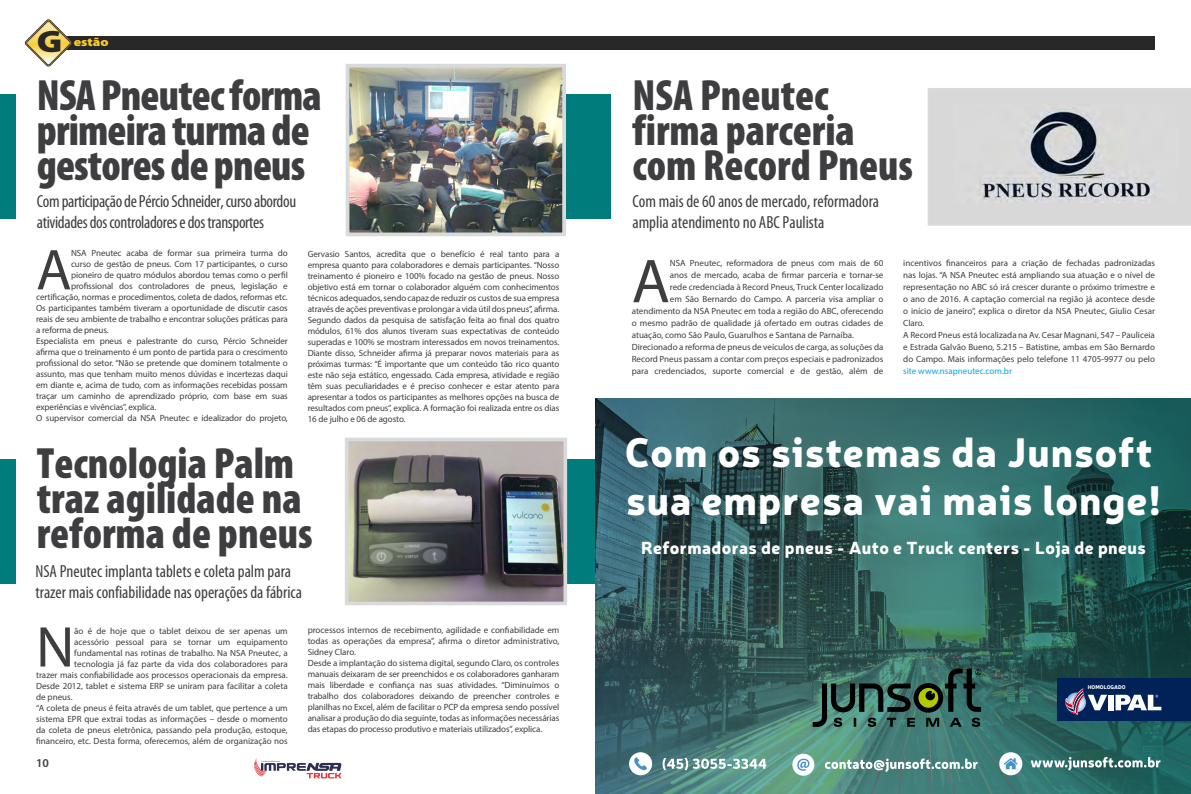
<style>
.page{position:relative;width:1191px;height:794px;background:#fff}
.page>*{position:absolute;margin:0;border:0;box-sizing:border-box;transform-origin:0 0}
.t1{font:62.4px "Myriad Pro";color:#3e3d40}
.t2{font:58px "Myriad Pro";color:#3e3d40}
.t3{font:900 condensed 44px/35px "Myriad Pro";color:#3e3d40}
.t4{font:900 condensed 44px/35px "Myriad Pro";letter-spacing:-.02em;color:#3e3d40}
.t5{font:900 40.5px/48.6px "Neris";letter-spacing:.025em;color:#fff}
.t6{font:900 31px "Myriad Pro";color:#282829;scale:1.18 1}
.t7{font:condensed 17.6px/21.1px "Myriad Pro";color:#3e3d40}
.t8{font:condensed 17.6px/21.1px "Myriad Pro";letter-spacing:-.02em;color:#3e3d40}
.t9{font:900 17.2px "Neris";letter-spacing:.025em;color:#fff}
.t10{font:900 12px "Myriad Pro";color:#fecc2d;scale:1.16 1}
.t11{font:600 12px "Myriad Pro";color:#3e3d40}
.t12{font:9px/11px "Myriad Pro";letter-spacing:-.005em;color:#3e3d40}
.t13{font:9px "Myriad Pro";color:#00a7e3}
.t14{font:900 5.3px "Neris";color:#fff}
</style>
<div class="page">
<div style="left:477px;top:94px;width:134px;height:125px;background:#007c7d"></div>
<div style="left:477px;top:459px;width:118px;height:125px;background:#007c7d"></div>
<div style="left:0;top:459px;width:15px;height:125px;background:#007c7d"></div>
<div style="left:0;top:94px;width:15px;height:125px;background:#007c7d"></div>
<div style="left:36px;top:36px;width:1119px;height:13px;background:#282829"></div>
<svg style="left:24px;top:19px;width:48px;height:47px"></svg>
<img style="left:350px;top:443px;width:212px;height:157px">
<div style="left:345px;top:438px;width:222px;height:167px;border:4px solid #d9dadb"></div>
<img style="left:351px;top:69px;width:210px;height:162px">
<div style="left:346px;top:64px;width:220px;height:172px;border:4px solid #d9dadb"></div>
<svg style="left:254px;top:758px;width:87px;height:20px"></svg>
<div style="left:927px;top:88px;width:264px;height:138px;background:#d8d8d8"></div>
<img style="left:954px;top:105px;width:223px;height:97px">
<svg style="left:595px;top:398px;width:596px;height:396px;background:#316261"></svg>
<div style="left:1057px;top:678px;width:134px;height:42px;background:#002258"></div>
<div style="left:1108px;top:695px;width:5px;height:15px;background:#fff"></div>
<svg style="left:1115px;top:695px;width:46px;height:15px"></svg>
<svg style="left:1065px;top:688px;width:42px;height:26px"></svg>
<div style="left:792px;top:753px;width:22px;height:22px;background:#fff;border-radius:50%"></div>
<svg style="left:797px;top:758px;width:12px;height:13px"></svg>
<svg style="left:825px;top:758px;width:152px;height:14px"></svg>
<div style="left:629px;top:752px;width:23px;height:23px;background:#fff;border-radius:50%"></div>
<svg style="left:634px;top:757px;width:13px;height:13px"></svg>
<svg style="left:662px;top:758px;width:104px;height:12px"></svg>
<svg style="left:1030px;top:757px;width:130px;height:13px"></svg>
<div style="left:999px;top:752px;width:23px;height:23px;background:#fff;border-radius:50%"></div>
<svg style="left:1003px;top:758px;width:14px;height:11px"></svg>
<svg style="left:812px;top:666px;width:169px;height:63px;background:#366054"></svg>
<h3 class="t6" style="left:37px;top:21px;width:23px">G</h3>
<h3 class="t10" style="left:74px;top:34px;width:32px">estão</h3>
<h3 class="t4" style="left:37px;top:76px;width:286px">NSA Pneutec forma primeira turma de gestores de pneus</h3>
<h3 class="t3" style="left:632px;top:76px;width:282px">NSA Pneutec firma parceria com Record Pneus</h3>
<h3 class="t8" style="left:37px;top:190px;width:261px">Com participação de Pércio Schneider, curso abordou atividades dos controladores e dos transportes</h3>
<h3 class="t7" style="left:632px;top:190px;width:248px">Com mais de 60 anos de mercado, reformadora amplia atendimento no ABC Paulista</h3>
<h2 class="t2" style="left:36px;top:234px;width:37px">A</h2>
<p class="t12" style="left:71px;top:248px;width:218px">NSA Pneutec acaba de formar sua primeira turma do</p>
<p class="t12" style="left:71px;top:259px;width:218px">curso de gestão de pneus. Com 17 participantes, o curso</p>
<p class="t12" style="left:71px;top:270px;width:218px">pioneiro de quatro módulos abordou temas como o perfil</p>
<p class="t12" style="left:71px;top:281px;width:218px">profissional dos controladores de pneus, legislação e</p>
<p class="t12" style="left:36px;top:292px;width:253px">certificação, normas e procedimentos, coleta de dados, reformas etc.</p>
<p class="t12" style="left:36px;top:303px;width:253px">Os participantes também tiveram a oportunidade de discutir casos</p>
<p class="t12" style="left:36px;top:314px;width:253px">reais de seu ambiente de trabalho e encontrar soluções práticas para</p>
<p class="t12" style="left:36px;top:325px;width:74px">a reforma de pneus.</p>
<p class="t12" style="left:36px;top:336px;width:253px">Especialista em pneus e palestrante do curso, Pércio Schneider</p>
<p class="t12" style="left:36px;top:347px;width:253px">afirma que o treinamento é um ponto de partida para o crescimento</p>
<p class="t12" style="left:36px;top:358px;width:253px">profissional do setor. “Não se pretende que dominem totalmente o</p>
<p class="t12" style="left:36px;top:369px;width:253px">assunto, mas que tenham muito menos dúvidas e incertezas daqui</p>
<p class="t12" style="left:36px;top:380px;width:253px">em diante e, acima de tudo, com as informações recebidas possam</p>
<p class="t12" style="left:36px;top:391px;width:253px">traçar um caminho de aprendizado próprio, com base em suas</p>
<p class="t12" style="left:36px;top:402px;width:122px">experiências e vivências”, explica.</p>
<p class="t12" style="left:36px;top:413px;width:253px">O supervisor comercial da NSA Pneutec e idealizador do projeto,</p>
<p class="t12" style="left:308px;top:248px;width:253px;text-align:justify">Gervasio Santos, acredita que o benefício é real tanto para a empresa quanto para colaboradores e demais participantes. “Nosso treinamento é pioneiro e 100% focado na gestão de pneus. Nosso objetivo está em tornar o colaborador alguém com conhecimentos técnicos adequados, sendo capaz de reduzir os custos de sua empresa através de ações preventivas e prolongar a vida útil dos pneus”, afirma.<br>Segundo dados da pesquisa de satisfação feita ao final dos quatro módulos, 61% dos alunos tiveram suas expectativas de conteúdo superadas e 100% se mostram interessados em novos treinamentos.<br>Diante disso, Schneider afirma já preparar novos materiais para as próximas turmas: “É importante que um conteúdo tão rico quanto este não seja estático, engessado. Cada empresa, atividade e região têm suas peculiaridades e é preciso conhecer e estar atento para apresentar a todos os participantes as melhores opções na busca de resultados com pneus”, explica. A formação foi realizada entre os dias 16 de julho e 06 de agosto.</p>
<p class="t12" style="left:903px;top:257px;width:253px;line-height:12px">incentivos financeiros para a criação de fechadas padronizadas nas lojas. “A NSA Pneutec está ampliando sua atuação e o nível de representação no ABC só irá crescer durante o próximo trimestre e o ano de 2016. A captação comercial na região já acontece desde o início de janeiro”, explica o diretor da NSA Pneutec, Giulio Cesar Claro.<br>A Record Pneus está localizada na Av. Cesar Magnani, 547 – Pauliceia e Estrada Galvão Bueno, 5.215 – Batistine, ambas em São Bernardo do Campo. Mais informações pelo telefone 11 4705-9977 ou pelo</p>
<h1 class="t1" style="left:631px;top:243px;width:40px">A</h1>
<p class="t12" style="left:670px;top:257px;width:215px">NSA Pneutec, reformadora de pneus com mais de 60</p>
<p class="t12" style="left:670px;top:269px;width:215px">anos de mercado, acaba de firmar parceria e tornar-se</p>
<p class="t12" style="left:670px;top:281px;width:215px">rede credenciada à Record Pneus, Truck Center localizado</p>
<p class="t12" style="left:670px;top:293px;width:215px">em São Bernardo do Campo. A parceria visa ampliar o</p>
<p class="t12" style="left:631px;top:305px;width:253px">atendimento da NSA Pneutec em toda a região do ABC, oferecendo</p>
<p class="t12" style="left:631px;top:317px;width:253px">o mesmo padrão de qualidade já ofertado em outras cidades de</p>
<p class="t12" style="left:631px;top:329px;width:224px">atuação, como São Paulo, Guarulhos e Santana de Parnaíba.</p>
<p class="t12" style="left:631px;top:341px;width:253px">Direcionado a reforma de pneus de veículos de carga, as soluções da</p>
<p class="t12" style="left:631px;top:353px;width:253px">Record Pneus passam a contar com preços especiais e padronizados</p>
<p class="t12" style="left:631px;top:365px;width:253px">para credenciados, suporte comercial e de gestão, além de</p>
<p class="t13" style="left:903px;top:365px;width:110px">site www.nsapneutec.com.br</p>
<h3 class="t3" style="left:37px;top:444px;width:277px">Tecnologia Palm traz agilidade na reforma de pneus</h3>
<h3 class="t7" style="left:35px;top:560px;width:268px">NSA Pneutec implanta tablets e coleta palm para trazer mais confiabilidade nas operações da fábrica</h3>
<h2 class="t2" style="left:36px;top:611px;width:40px">N</h2>
<p class="t12" style="left:74px;top:625px;width:215px">ão é de hoje que o tablet deixou de ser apenas um</p>
<p class="t12" style="left:74px;top:636px;width:215px">acessório pessoal para se tornar um equipamento</p>
<p class="t12" style="left:74px;top:647px;width:215px">fundamental nas rotinas de trabalho. Na NSA Pneutec, a</p>
<p class="t12" style="left:74px;top:658px;width:215px">tecnologia já faz parte da vida dos colaboradores para</p>
<p class="t12" style="left:36px;top:669px;width:253px">trazer mais confiabilidade aos processos operacionais da empresa.</p>
<p class="t12" style="left:36px;top:680px;width:253px">Desde 2012, tablet e sistema ERP se uniram para facilitar a coleta</p>
<p class="t12" style="left:36px;top:691px;width:38px">de pneus.</p>
<p class="t12" style="left:36px;top:702px;width:253px">“A coleta de pneus é feita através de um tablet, que pertence a um</p>
<p class="t12" style="left:36px;top:713px;width:253px">sistema EPR que extrai todas as informações – desde o momento</p>
<p class="t12" style="left:36px;top:724px;width:253px">da coleta de pneus eletrônica, passando pela produção, estoque,</p>
<p class="t12" style="left:36px;top:735px;width:253px">financeiro, etc. Desta forma, oferecemos, além de organização nos</p>
<h3 class="t11" style="left:36px;top:755px;width:14px">10</h3>
<p class="t12" style="left:308px;top:625px;width:253px">processos internos de recebimento, agilidade e confiabilidade em todas as operações da empresa”, afirma o diretor administrativo, Sidney Claro.<br>Desde a implantação do sistema digital, segundo Claro, os controles manuais deixaram de ser preenchidos e os colaboradores ganharam mais liberdade e confiança nas suas atividades. “Diminuímos o trabalho dos colaboradores deixando de preencher controles e planilhas no Excel, além de facilitar o PCP da empresa sendo possível analisar a produção do dia seguinte, todas as informações necessárias das etapas do processo produtivo e materiais utilizados”, explica.</p>
<h3 class="t5" style="left:624px;top:425px;width:537px">Com os sistemas da Junsoft sua empresa vai mais longe!</h3>
<h3 class="t9" style="left:641px;top:535px;width:506px">Reformadoras de pneus - Auto e Truck centers - Loja de pneus</h3>
<p class="t14" style="left:1087px;top:683px;width:40px">HOMOLOGADO</p>
</div>
